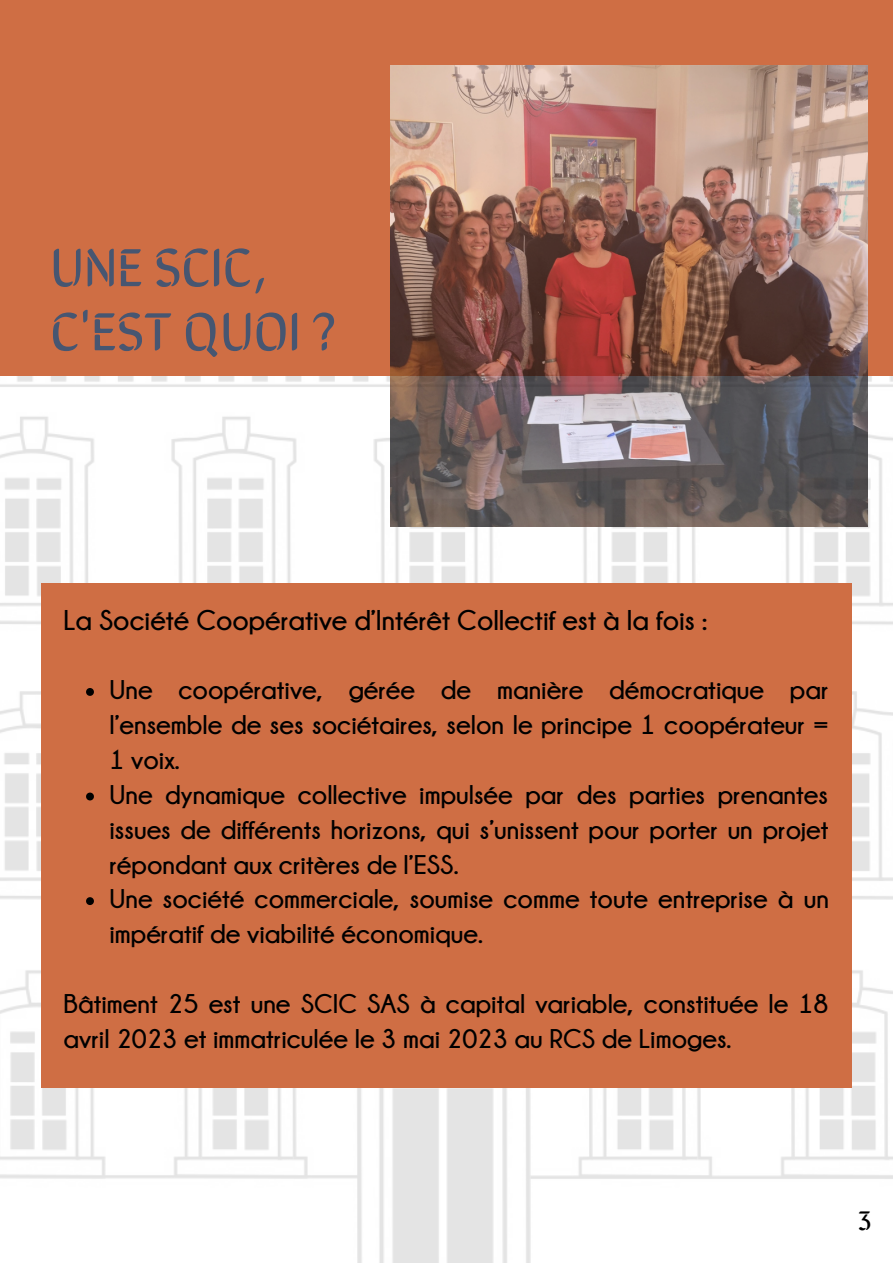
<style>
.page{position:relative;width:893px;height:1264px;background:#fff}
.page>*{position:absolute;margin:0;border:0;box-sizing:border-box;transform-origin:0 0}
.t1{font:54px "Sirin Stencil";color:#475671}
.t2{font:700 28.5px "Champagne Limousines";color:#000}
.t3{font:700 27px/34.8px "Champagne Limousines";color:#000;text-align:justify}
.t4{font:27px "Sirin Stencil";color:#000}
</style>
<div class="page">
<img style="left:0;top:376px;width:892px;height:886px">
<div style="left:0;top:0;width:892px;height:376px;background:#cf6e44"></div>
<img style="left:390px;top:66px;width:477px;height:461px">
<div style="left:41px;top:584px;width:810px;height:503px;background:#cf6e44"></div>
<svg style="left:86px;top:688px;width:8px;height:8px"></svg>
<svg style="left:86px;top:792px;width:8px;height:8px"></svg>
<svg style="left:86px;top:897px;width:8px;height:8px"></svg>
<p class="t1" style="left:50px;top:223px;width:219px">UNE SCIC,</p>
<p class="t1" style="left:50px;top:287px;width:286px">C'EST QUOI ?</p>
<p class="t2" style="left:64px;top:604px;width:645px">La Société Coopérative d’Intérêt Collectif est à la fois :</p>
<p class="t3" style="left:109px;top:671px;width:720px">Une coopérative, gérée de manière démocratique par l’ensemble de ses sociétaires, selon le principe 1 coopérateur = 1 voix.</p>
<p class="t3" style="left:109px;top:776px;width:720px">Une dynamique collective impulsée par des parties prenantes issues de différents horizons, qui s’unissent pour porter un projet répondant aux critères de l’ESS.</p>
<p class="t3" style="left:109px;top:881px;width:721px">Une société commerciale, soumise comme toute entreprise à un impératif de viabilité économique.</p>
<p class="t3" style="left:64px;top:985px;width:766px">Bâtiment 25 est une SCIC SAS à capital variable, constituée le 18 avril 2023 et immatriculée le 3 mai 2023 au RCS de Limoges.</p>
<p class="t4" style="left:857px;top:1198px;width:15px">3</p>
</div>
